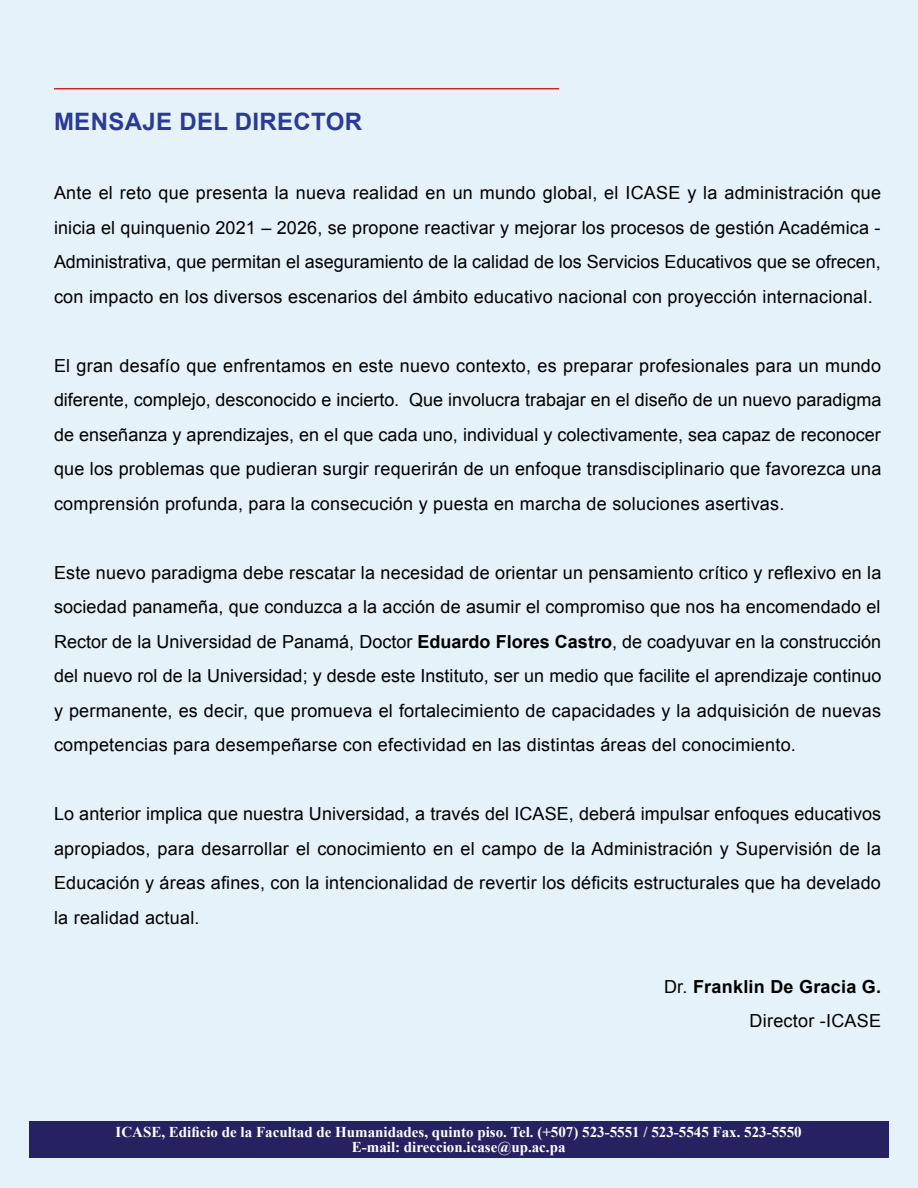
<style>
.page{position:relative;width:918px;height:1188px;background:#e6f2f9}
.page>*{position:absolute;margin:0;border:0;box-sizing:border-box;transform-origin:0 0}
.t1{font:700 24px "Arial";letter-spacing:.015em;color:#293b96}
.t2{font:18px/34.5px "Arial";letter-spacing:.015em;color:#000;text-align:justify}
.t3{font:700 18px/34.5px "Arial";letter-spacing:.015em;color:#000;text-align:right}
.t4{font:700 15px/15px "Times New Roman";color:#fff;text-align:center}
.s1{font-weight:700}
.s2{font-weight:400}
</style>
<div class="page">
<hr style="left:54px;top:88px;width:505px;height:1px;background:#d2232a">
<div style="left:29px;top:1121px;width:860px;height:37px;background:#262262"></div>
<h1 class="t1" style="left:54px;top:106px;width:310px">MENSAJE DEL DIRECTOR</h1>
<p class="t2" style="left:54px;top:176px;width:829px">Ante el reto que presenta la nueva realidad en un mundo global, el ICASE y la administración que inicia el quinquenio 2021 – 2026, se propone reactivar y mejorar los procesos de gestión Académica - Administrativa, que permitan el aseguramiento de la calidad de los Servicios Educativos que se ofrecen, con impacto en los diversos escenarios del ámbito educativo nacional con proyección internacional.</p>
<p class="t2" style="left:54px;top:348px;width:829px">El gran desafío que enfrentamos en este nuevo contexto, es preparar profesionales para un mundo diferente, complejo, desconocido e incierto. Que involucra trabajar en el diseño de un nuevo paradigma de enseñanza y aprendizajes, en el que cada uno, individual y colectivamente, sea capaz de reconocer que los problemas que pudieran surgir requerirán de un enfoque transdisciplinario que favorezca una comprensión profunda, para la consecución y puesta en marcha de soluciones asertivas.</p>
<p class="t2" style="left:54px;top:555px;width:829px">Este nuevo paradigma debe rescatar la necesidad de orientar un pensamiento crítico y reflexivo en la sociedad panameña, que conduzca a la acción de asumir el compromiso que nos ha encomendado el Rector de la Universidad de Panamá, Doctor <span class="s1">Eduardo Flores Castro</span>, de coadyuvar en la construcción del nuevo rol de la Universidad; y desde este Instituto, ser un medio que facilite el aprendizaje continuo y permanente, es decir, que promueva el fortalecimiento de capacidades y la adquisición de nuevas competencias para desempeñarse con efectividad en las distintas áreas del conocimiento.</p>
<p class="t2" style="left:54px;top:797px;width:829px">Lo anterior implica que nuestra Universidad, a través del ICASE, deberá impulsar enfoques educativos apropiados, para desarrollar el conocimiento en el campo de la Administración y Supervisión de la Educación y áreas afines, con la intencionalidad de revertir los déficits estructurales que ha develado la realidad actual.</p>
<p class="t3" style="left:664px;top:970px;width:219px"><span class="s2">Dr.</span> Franklin De Gracia G.<br><span class="s2">Director -ICASE</span></p>
<p class="t4" style="left:116px;top:1124px;width:688px">ICASE, Edificio de la Facultad de Humanidades, quinto piso. Tel. (+507) 523-5551 / 523-5545 Fax. 523-5550<br>E-mail: direccion.icase@up.ac.pa</p>
</div>
